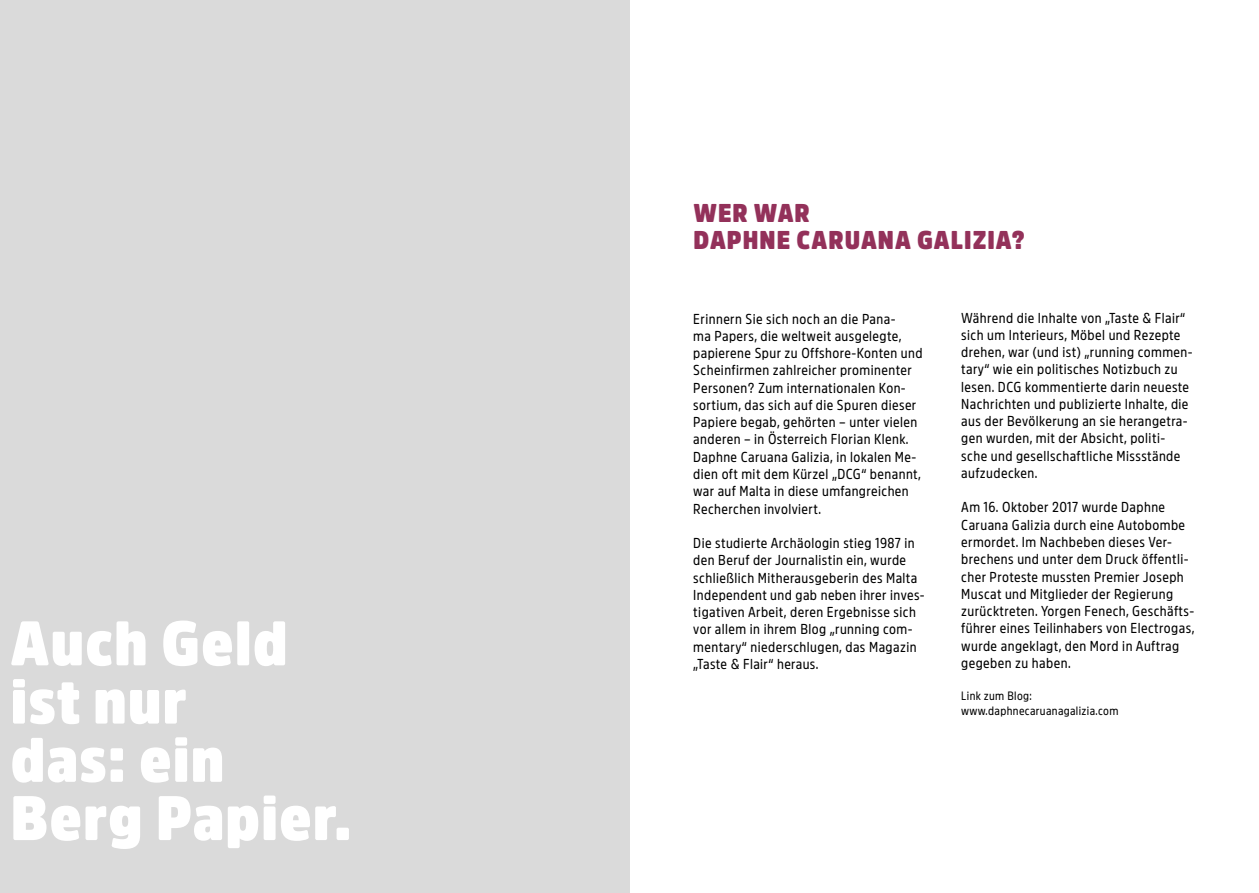
<style>
.page{position:relative;width:1259px;height:893px;background:#fff}
.page>*{position:absolute;margin:0;border:0;box-sizing:border-box;transform-origin:0 0}
.t1{font:900 62.1px/58.2px "Amsi Pro Narrow";letter-spacing:.02em;color:#fff}
.t2{font:900 25.5px/27px "Amsi Pro Narrow";letter-spacing:.04em;color:#93315a}
.t3{font:14.25px/17.2px "Amsi Pro Narrow";letter-spacing:.03em;color:#000}
.t4{font:12px/15px "Amsi Pro Narrow";letter-spacing:.03em;color:#000}
</style>
<div class="page">
<div style="left:0;top:0;width:629px;height:893px;background:#dadada"></div>
<h1 class="t1" style="left:11px;top:607px;width:342px">Auch Geld ist nur<br>das: ein<br>Berg Papier.</h1>
<h2 class="t2" style="left:693px;top:196px;width:333px">WER WAR<br>DAPHNE CARUANA GALIZIA?</h2>
<p class="t3" style="left:693px;top:308px;width:231px">Erinnern Sie sich noch an die Pana-<br>ma Papers, die weltweit ausgelegte, papierene Spur zu Offshore-Konten und Scheinfirmen zahlreicher prominenter Personen? Zum internationalen Kon&shy;sortium, das sich auf die Spuren dieser Papiere begab, gehörten – unter vielen anderen – in Österreich Florian Klenk.<br>Daphne Caruana Galizia, in lokalen Me&shy;dien oft mit dem Kürzel „DCG“ benannt, war auf Malta in diese umfangreichen Recherchen involviert.</p>
<p class="t3" style="left:693px;top:533px;width:233px">Die studierte Archäologin stieg 1987 in den Beruf der Journalistin ein, wurde schließlich Mitherausgeberin des Malta Independent und gab neben ihrer inves&shy;tigativen Arbeit, deren Ergebnisse sich vor allem in ihrem Blog „running com&shy;mentary“ niederschlugen, das Magazin „Taste &amp; Flair“ heraus.</p>
<p class="t3" style="left:961px;top:307px;width:233px">Während die Inhalte von „Taste &amp; Flair“ sich um Interieurs, Möbel und Rezepte drehen, war (und ist) „running commen&shy;tary“ wie ein politisches Notizbuch zu lesen. DCG kommentierte darin neueste Nachrichten und publizierte Inhalte, die aus der Bevölkerung an sie herangetra&shy;gen wurden, mit der Absicht, politi&shy;sche und gesellschaftliche Missstände aufzudecken.</p>
<p class="t3" style="left:961px;top:497px;width:234px">Am 16. Oktober 2017 wurde Daphne Caruana Galizia durch eine Autobombe ermordet. Im Nachbeben dieses Ver&shy;brechens und unter dem Druck öffentli&shy;cher Proteste mussten Premier Joseph Muscat und Mitglieder der Regierung zurücktreten. Yorgen Fenech, Geschäfts&shy;führer eines Teilinhabers von Electrogas, wurde angeklagt, den Mord in Auftrag gegeben zu haben.</p>
<p class="t4" style="left:961px;top:687px;width:159px">Link zum Blog: www.daphnecaruanagalizia.com</p>
</div>
